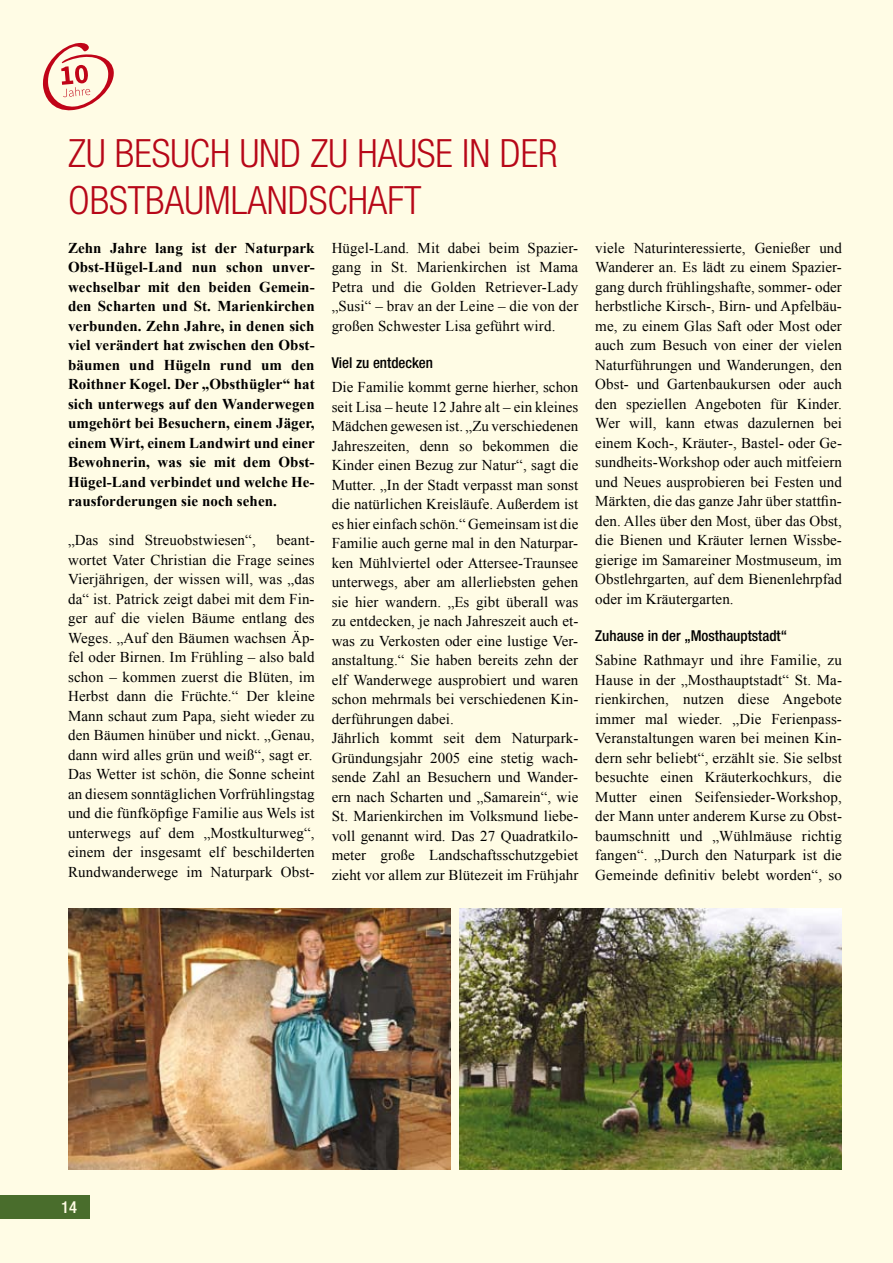
<style>
.page{position:relative;width:893px;height:1263px;background:#fffce5}
.page>*{position:absolute;margin:0;border:0;box-sizing:border-box;transform-origin:0 0}
.t1{font:300 condensed 39px/46.8px "Helvetica Neue";color:#b70718}
.t2{font:500 condensed 16.5px "Helvetica Neue";color:#fffce5}
.t3{font:15px/19.5px "Times New Roman";letter-spacing:.005em;color:#000;text-align:justify}
.t4{font:700 15px/19.5px "Times New Roman";letter-spacing:.005em;color:#000;text-align:justify}
.t5{font:500 condensed 15px "Helvetica Neue";color:#000}
</style>
<div class="page">
<div style="left:0;top:1195px;width:90px;height:23px;background:#496d2c"></div>
<svg style="left:42px;top:43px;width:72px;height:68px"></svg>
<img style="left:68px;top:909px;width:382px;height:261px">
<img style="left:459px;top:909px;width:383px;height:261px">
<h1 class="t1" style="left:68px;top:130px;width:491px">ZU BESUCH UND ZU HAUSE IN DER<br>OBSTBAUMLANDSCHAFT</h1>
<p class="t4" style="left:68px;top:237px;width:248px">Zehn Jahre lang ist der Naturpark Obst-Hügel-Land nun schon unver&shy;wechselbar mit den beiden Gemein&shy;den Scharten und St. Marienkirchen verbunden. Zehn Jahre, in denen sich viel verändert hat zwischen den Obst&shy;bäumen und Hügeln rund um den Roithner Kogel. Der „Obsthügler“ hat sich unterwegs auf den Wanderwegen umgehört bei Besuchern, einem Jäger, einem Wirt, einem Landwirt und einer Bewohnerin, was sie mit dem Obst-Hügel-Land verbindet und welche He&shy;rausforderungen sie noch sehen.</p>
<p class="t3" style="left:68px;top:530px;width:189px">„Das sind Streuobstwiesen“,</p>
<p class="t3" style="left:68px;top:530px;width:248px;text-align:left;text-indent:208px">beant&shy;wortet Vater Christian die Frage seines Vierjährigen, der wissen will, was „das da“ ist. Patrick zeigt dabei mit dem Fin&shy;ger auf die vielen Bäume entlang des Weges. „Auf den Bäumen wachsen Äp&shy;fel oder Birnen. Im Frühling – also bald schon – kommen zuerst die Blüten, im Herbst dann die Früchte.“ Der kleine Mann schaut zum Papa, sieht wieder zu den Bäumen hinüber und nickt. „Genau, dann wird alles grün und weiß“, sagt er.<br>Das Wetter ist schön, die Sonne scheint an diesem sonntäglichen Vorfrühlingstag und die fünfköpfige Familie aus Wels ist unterwegs auf dem „Mostkulturweg“, einem der insgesamt elf beschilderten Rundwanderwege im Naturpark Obst-</p>
<p class="t3" style="left:332px;top:238px;width:248px">Hügel-Land. Mit dabei beim Spazier&shy;gang in St. Marienkirchen ist Mama Petra und die Golden Retriever-Lady „Susi“ – brav an der Leine – die von der großen Schwester Lisa geführt wird.</p>
<p class="t5" style="left:332px;top:354px;width:103px">Viel zu entdecken</p>
<p class="t3" style="left:332px;top:377px;width:248px;text-align:left">Die Familie kommt gerne hierher, schon seit Lisa – heute 12 Jahre alt – ein kleines Mädchen gewesen ist. „Zu verschiedenen Jahreszeiten, denn so bekommen die Kinder einen Bezug zur Natur“, sagt die Mutter. „In der Stadt verpasst man sonst die natürlichen Kreisläufe. Außerdem ist es hier einfach schön.“ Gemeinsam ist die Familie auch gerne mal in den Naturpar&shy;ken Mühlviertel oder Attersee-Traunsee unterwegs, aber am allerliebsten gehen sie hier wandern. „Es gibt überall was zu entdecken, je nach Jahreszeit auch et&shy;was zu Verkosten oder eine lustige Ver&shy;anstaltung.“ Sie haben bereits zehn der elf Wanderwege ausprobiert und waren schon mehrmals bei verschiedenen Kin&shy;derführungen dabei.<br>Jährlich kommt seit dem Naturpark-Gründungsjahr 2005 eine stetig wach&shy;sende Zahl an Besuchern und Wander&shy;ern nach Scharten und „Samarein“, wie St. Marienkirchen im Volksmund liebe&shy;voll genannt wird. Das 27 Quadratkilo&shy;meter große Landschaftsschutzgebiet zieht vor allem zur Blütezeit im Frühjahr</p>
<p class="t3" style="left:595px;top:238px;width:248px">viele Naturinteressierte, Genießer und Wanderer an. Es lädt zu einem Spazier&shy;gang durch frühlingshafte, sommer- oder herbstliche Kirsch-, Birn- und Apfelbäu&shy;me, zu einem Glas Saft oder Most oder auch zum Besuch von einer der vielen Naturführungen und Wanderungen, den Obst- und Gartenbaukursen oder auch den speziellen Angeboten für Kinder.<br>Wer will, kann etwas dazulernen bei einem Koch-, Kräuter-, Bastel- oder Ge&shy;sundheits-Workshop oder auch mitfeiern und Neues ausprobieren bei Festen und Märkten, die das ganze Jahr über stattfin&shy;den. Alles über den Most, über das Obst, die Bienen und Kräuter lernen Wissbe&shy;gierige im Samareiner Mostmuseum, im Obstlehrgarten, auf dem Bienenlehrpfad oder im Kräutergarten.</p>
<p class="t5" style="left:595px;top:627px;width:193px">Zuhause in der „Mosthauptstadt“</p>
<p class="t3" style="left:595px;top:650px;width:248px">Sabine Rathmayr und ihre Familie, zu Hause in der „Mosthauptstadt“ St. Ma&shy;rienkirchen, nutzen diese Angebote immer mal wieder. „Die Ferienpass-Veranstaltungen waren bei meinen Kin&shy;dern sehr beliebt“, erzählt sie. Sie selbst besuchte einen Kräuterkochkurs, die Mutter einen Seifensieder-Workshop, der Mann unter anderem Kurse zu Obst&shy;baumschnitt und „Wühlmäuse richtig fangen“. „Durch den Naturpark ist die Gemeinde definitiv belebt worden“, so</p>
<p class="t2" style="left:61px;top:1197px;width:17px">14</p>
</div>
